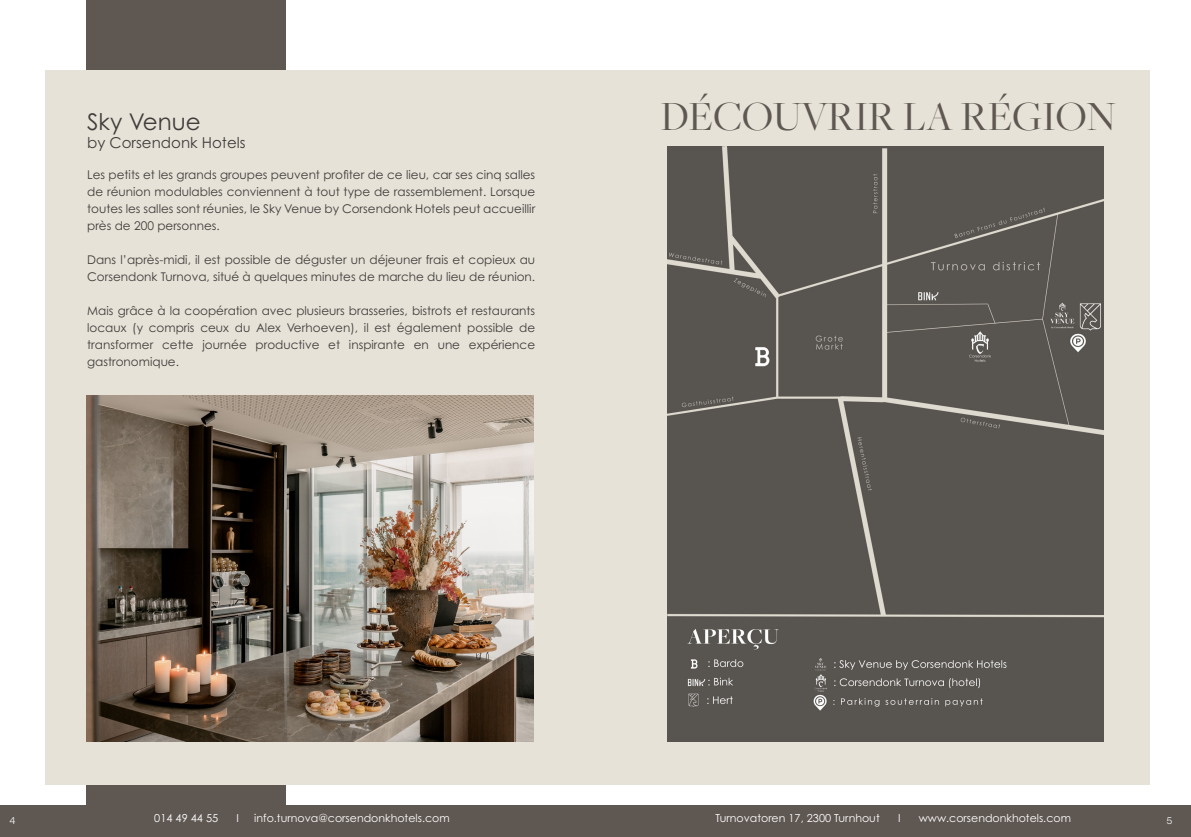
<style>
.page{position:relative;width:1191px;height:837px;background:#fff}
.page>*{position:absolute;margin:0;border:0;box-sizing:border-box;transform-origin:0 0}
.t1{font:43px "Freight Big Pro";color:#5f5752}
.t2{font:23px "Century Gothic Pro";color:#413d3b}
.t3{font:15px "Century Gothic Pro";color:#413d3b}
.t4{font:12px/17px "Century Gothic Pro";color:#413d3b;text-align:justify}
.t5{font:12px "Novecentosanswide";color:#fff}
.t6{font:11px "Century Gothic Pro";color:#fff}
</style>
<div class="page">
<div style="left:86px;top:0;width:200px;height:836px;background:#5f5752"></div>
<div style="left:45px;top:69px;width:1104px;height:715px;background:#e6e2d8"></div>
<div style="left:667px;top:146px;width:436px;height:595px;background:#585550"></div>
<div style="left:0;top:805px;width:1191px;height:31px;background:#5f5752"></div>
<img style="left:86px;top:395px;width:448px;height:346px">
<h2 class="t2" style="left:87px;top:108px;width:115px">Sky Venue</h2>
<p class="t3" style="left:87px;top:134px;width:160px">by Corsendonk Hotels</p>
<p class="t4" style="left:87px;top:166px;width:449px">Les petits et les grands groupes peuvent profiter de ce lieu, car ses cinq salles de réunion modulables conviennent à tout type de rassemblement. Lorsque toutes les salles sont réunies, le Sky Venue by Corsendonk Hotels peut accueillir près de 200 personnes.</p>
<p class="t4" style="left:87px;top:251px;width:449px">Dans l’après-midi, il est possible de déguster un déjeuner frais et copieux au<br>Corsendonk Turnova, situé à quelques minutes de marche du lieu de réunion.</p>
<p class="t4" style="left:87px;top:302px;width:449px">Mais grâce à la coopération avec plusieurs brasseries, bistrots et restaurants locaux (y compris ceux du Alex Verhoeven), il est également possible de transformer cette journée productive et inspirante en une expérience gastronomique.</p>
<h1 class="t1" style="left:660px;top:89px;width:457px">DÉCOUVRIR LA RÉGION</h1>
<p class="t5" style="left:10px;top:812px;width:8px">4</p>
<p class="t6" style="left:154px;top:811px;width:65px">014 49 44 55</p>
<p class="t6" style="left:237px;top:811px;width:4px">I</p>
<p class="t6" style="left:254px;top:811px;width:197px">info.turnova@corsendonkhotels.com</p>
<p class="t6" style="left:715px;top:811px;width:166px">Turnovatoren 17, 2300 Turnhout</p>
<p class="t6" style="left:898px;top:811px;width:4px">I</p>
<p class="t6" style="left:918px;top:811px;width:154px">www.corsendonkhotels.com</p>
<p class="t5" style="left:1166px;top:812px;width:7px">5</p>
</div>
